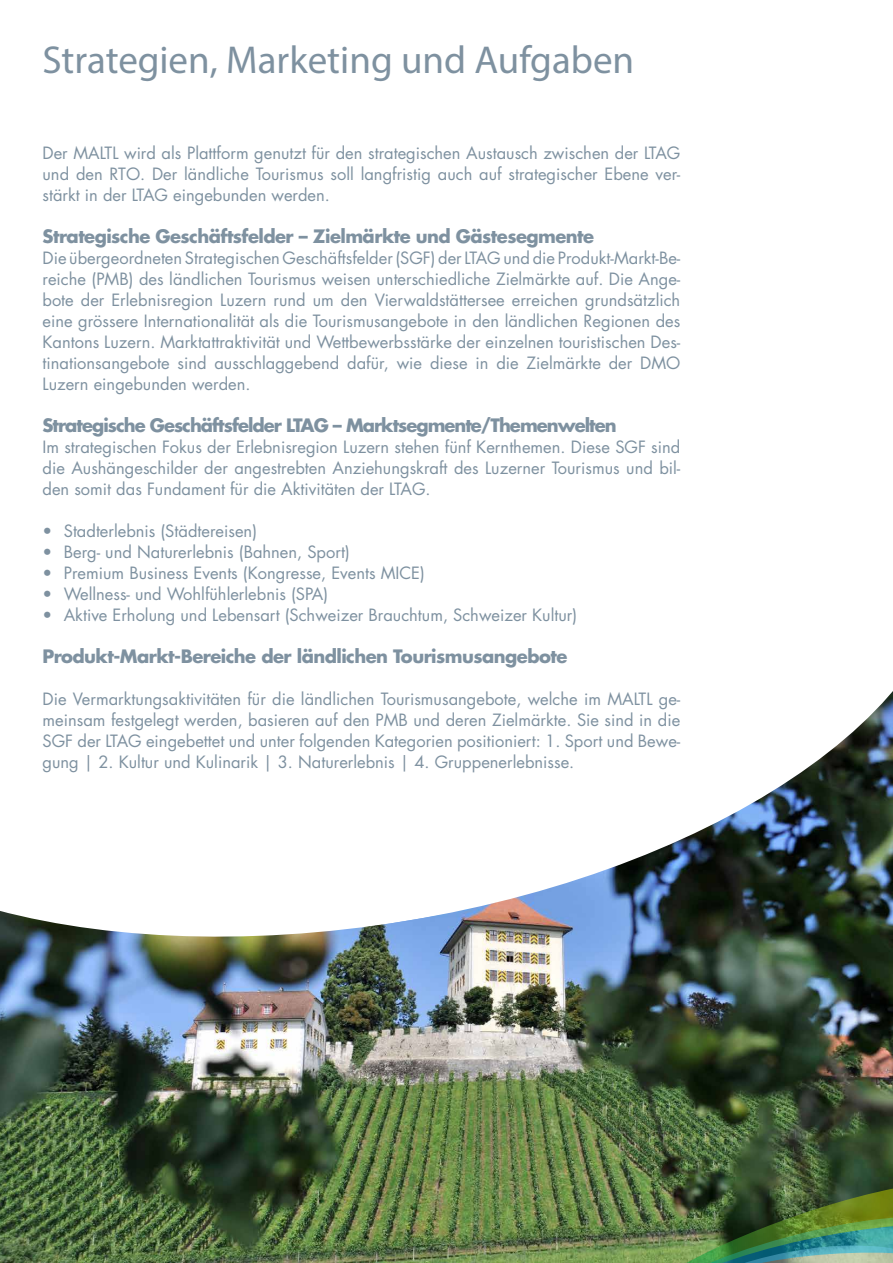
<style>
.page{position:relative;width:893px;height:1263px;background:#fff}
.page>*{position:absolute;margin:0;border:0;box-sizing:border-box;transform-origin:0 0}
.t1{font:39px "Myriad Pro";color:#7e91a0}
.t2{font:700 18px "Futura LT";letter-spacing:-.03em;color:#7e91a0}
.t3{font:700 18px "Futura LT";letter-spacing:-.055em;color:#7e91a0}
.t4{font:16.5px/21px "Futura LT";color:#7e91a0;text-align:justify}
</style>
<div class="page">
<img style="left:0;top:975px;width:893px;height:288px">
<img style="left:648px;top:1177px;width:245px;height:86px">
<img style="left:0;top:691px;width:893px;height:284px">
<h1 class="t1" style="left:43px;top:36px;width:593px">Strategien, Marketing und Aufgaben</h1>
<p class="t4" style="left:43px;top:143px;width:639px">Der MALTL wird als Plattform genutzt für den strategischen Austausch zwischen der LTAG und den RTO. Der ländliche Tourismus soll langfristig auch auf strategischer Ebene ver&shy;stärkt in der LTAG eingebunden werden.</p>
<p class="t2" style="left:43px;top:224px;width:553px">Strategische Geschäftsfelder – Zielmärkte und Gästesegmente</p>
<p class="t4" style="left:43px;top:248px;width:639px">Die übergeordneten Strategischen Geschäftsfelder (SGF) der LTAG und die Produkt-Markt-Be&shy;reiche (PMB) des ländlichen Tourismus weisen unterschiedliche Zielmärkte auf. Die Ange&shy;bote der Erlebnisregion Luzern rund um den Vierwaldstättersee erreichen grundsätzlich eine grössere Internationalität als die Tourismusangebote in den ländlichen Regionen des Kantons Luzern. Marktattraktivität und Wettbewerbsstärke der einzelnen touristischen Des&shy;tinationsangebote sind ausschlaggebend dafür, wie diese in die Zielmärkte der DMO Luzern eingebunden werden.</p>
<p class="t3" style="left:43px;top:413px;width:576px">Strategische Geschäftsfelder LTAG – Marktsegmente/Themenwelten</p>
<p class="t4" style="left:43px;top:437px;width:639px">Im strategischen Fokus der Erlebnisregion Luzern stehen fünf Kernthemen. Diese SGF sind die Aushängeschilder der angestrebten Anziehungskraft des Luzerner Tourismus und bil&shy;den somit das Fundament für die Aktivitäten der LTAG.</p>
<p class="t4" style="left:43px;top:521px;width:216px">• Stadterlebnis (Städtereisen)</p>
<p class="t4" style="left:43px;top:542px;width:309px">• Berg- und Naturerlebnis (Bahnen, Sport)</p>
<p class="t4" style="left:43px;top:563px;width:384px">• Premium Business Events (Kongresse, Events MICE)</p>
<p class="t4" style="left:43px;top:584px;width:287px">• Wellness- und Wohlfühlerlebnis (SPA)</p>
<p class="t4" style="left:43px;top:605px;width:536px">• Aktive Erholung und Lebensart (Schweizer Brauchtum, Schweizer Kultur)</p>
<p class="t2" style="left:43px;top:644px;width:526px">Produkt-Markt-Bereiche der ländlichen Tourismusangebote</p>
<p class="t4" style="left:43px;top:689px;width:639px">Die Vermarktungsaktivitäten für die ländlichen Tourismusangebote, welche im MALTL ge&shy;meinsam festgelegt werden, basieren auf den PMB und deren Zielmärkte. Sie sind in die SGF der LTAG eingebettet und unter folgenden Kategorien positioniert: 1. Sport und Bewe&shy;gung | 2. Kultur und Kulinarik | 3. Naturerlebnis | 4. Gruppenerlebnisse.</p>
</div>
